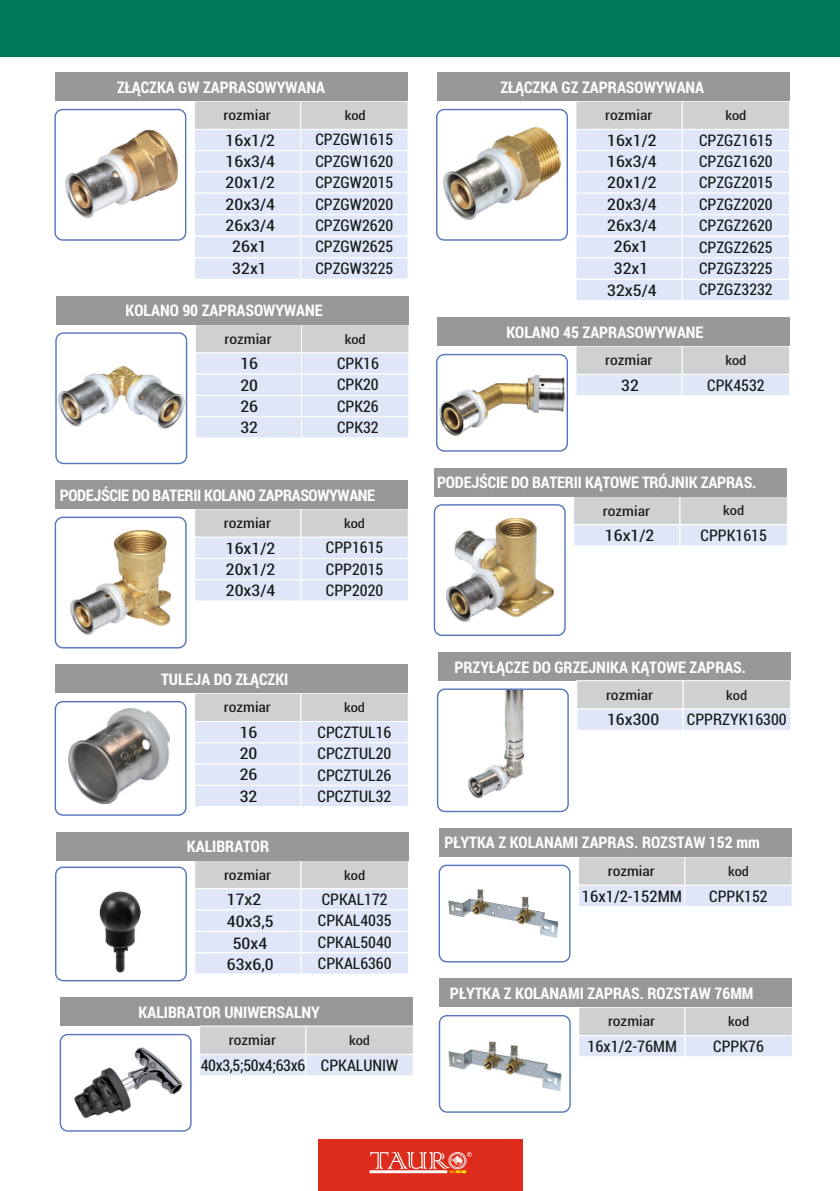
<style>
.page{position:relative;width:840px;height:1191px;background:#fff}
.page>*{position:absolute;margin:0;border:0;box-sizing:border-box;transform-origin:0 0}
.t1{font:16px/21.4px "Roboto Condensed";color:#151616;text-align:justify}
.t2{font:700 16px "Roboto Condensed";color:#fff}
.t3{font:16px/21.2px "Roboto Condensed";color:#151616;text-align:center;scale:1.13 1}
.t4{font:700 16px "Roboto Condensed";letter-spacing:-.02em;color:#fff}
.t5{font:16px "Roboto Condensed";letter-spacing:-.02em;color:#151616}
.t6{font:16px "Roboto Condensed";color:#151616;scale:1.06 1}
.t7{font:14px "Roboto Condensed";color:#151616;scale:1.13 1}
.t8{font:13px "Roboto Condensed";color:#151616;scale:1.13 1}
</style>
<div class="page">
<div style="left:318px;top:1139px;width:204px;height:51px;background:#dd2b1c"></div>
<hr style="left:369px;top:1170px;width:78px;height:3px;background:#fff">
<svg style="left:370px;top:1152px;width:101px;height:21px"></svg>
<img style="left:443px;top:128px;width:117px;height:91px">
<div style="left:436px;top:109px;width:131px;height:132px;border:1px solid #5675bd;border-radius:7px"></div>
<div style="left:436px;top:73px;width:353px;height:28px;background:#989899"></div>
<svg style="left:576px;top:100px;width:214px;height:200px"></svg>
<svg style="left:572px;top:495px;width:215px;height:51px"></svg>
<img style="left:446px;top:519px;width:107px;height:102px">
<div style="left:433px;top:504px;width:132px;height:132px;border:1px solid #5675bd;border-radius:7px"></div>
<div style="left:434px;top:468px;width:352px;height:28px;background:#989899"></div>
<div style="left:437px;top:652px;width:353px;height:28px;background:#989899"></div>
<svg style="left:575px;top:679px;width:216px;height:51px"></svg>
<img style="left:468px;top:690px;width:55px;height:107px">
<div style="left:436px;top:688px;width:132px;height:124px;border:1px solid #5675bd;border-radius:7px"></div>
<svg style="left:579px;top:1007px;width:213px;height:49px"></svg>
<img style="left:448px;top:1041px;width:113px;height:50px">
<div style="left:438px;top:1015px;width:132px;height:97px;border:1px solid #5675bd;border-radius:7px"></div>
<div style="left:439px;top:978px;width:353px;height:29px;background:#989899"></div>
<svg style="left:579px;top:856px;width:213px;height:50px"></svg>
<svg style="left:439px;top:882px;width:130px;height:79px"></svg>
<img style="left:460px;top:889px;width:20px;height:14px">
<div style="left:438px;top:864px;width:132px;height:98px;border:1px solid #5675bd;border-radius:7px"></div>
<div style="left:439px;top:828px;width:352px;height:29px;background:#989899"></div>
<svg style="left:576px;top:345px;width:214px;height:50px"></svg>
<img style="left:439px;top:376px;width:125px;height:60px">
<div style="left:436px;top:354px;width:131px;height:98px;border:1px solid #5675bd;border-radius:7px"></div>
<div style="left:436px;top:318px;width:353px;height:28px;background:#989899"></div>
<div style="left:0;top:0;width:839px;height:56px;background:#007756"></div>
<svg style="left:194px;top:323px;width:215px;height:115px"></svg>
<img style="left:59px;top:367px;width:125px;height:62px">
<div style="left:55px;top:332px;width:132px;height:132px;border:1px solid #5675bd;border-radius:7px"></div>
<div style="left:56px;top:296px;width:352px;height:28px;background:#989899"></div>
<img style="left:68px;top:709px;width:102px;height:94px">
<div style="left:55px;top:701px;width:131px;height:115px;border:1px solid #5675bd;border-radius:7px"></div>
<div style="left:55px;top:665px;width:353px;height:28px;background:#989899"></div>
<img style="left:65px;top:131px;width:112px;height:87px">
<div style="left:54px;top:109px;width:132px;height:132px;border:1px solid #5675bd;border-radius:7px"></div>
<div style="left:55px;top:73px;width:353px;height:28px;background:#989899"></div>
<svg style="left:195px;top:101px;width:213px;height:178px"></svg>
<svg style="left:195px;top:509px;width:213px;height:92px"></svg>
<img style="left:71px;top:531px;width:99px;height:103px">
<div style="left:55px;top:516px;width:131px;height:132px;border:1px solid #5675bd;border-radius:7px"></div>
<div style="left:55px;top:480px;width:353px;height:29px;background:#989899"></div>
<img style="left:99px;top:891px;width:42px;height:82px">
<div style="left:55px;top:866px;width:132px;height:115px;border:1px solid #5675bd;border-radius:7px"></div>
<div style="left:55px;top:832px;width:353px;height:28px;background:#989899"></div>
<svg style="left:194px;top:859px;width:215px;height:115px"></svg>
<div style="left:60px;top:997px;width:353px;height:29px;background:#989899"></div>
<svg style="left:199px;top:1025px;width:214px;height:50px"></svg>
<img style="left:70px;top:1035px;width:116px;height:84px">
<div style="left:60px;top:1033px;width:131px;height:98px;border:1px solid #5675bd;border-radius:7px"></div>
<svg style="left:195px;top:693px;width:213px;height:113px"></svg>
<p class="t2" style="left:117px;top:76px;width:209px">ZŁĄCZKA GW ZAPRASOWYWANA</p>
<p class="t3" style="left:225px;top:129px;width:45px">16x1/2<br>16x3/4<br>20x1/2<br>20x3/4<br>26x3/4<br>26x1<br>32x1</p>
<p class="t2" style="left:500px;top:76px;width:205px">ZŁĄCZKA GZ ZAPRASOWYWANA</p>
<p class="t3" style="left:607px;top:129px;width:45px">16x1/2<br>16x3/4<br>20x1/2<br>20x3/4<br>26x3/4<br>26x1<br>32x1<br>32x5/4</p>
<p class="t7" style="left:223px;top:105px;width:43px">rozmiar</p>
<p class="t7" style="left:605px;top:105px;width:43px">rozmiar</p>
<p class="t8" style="left:344px;top:106px;width:20px">kod</p>
<p class="t8" style="left:725px;top:106px;width:20px">kod</p>
<p class="t1" style="left:315px;top:128px;width:79px">CPZGW1615<br>CPZGW1620<br>CPZGW2015<br>CPZGW2020<br>CPZGW2620<br>CPZGW2625<br>CPZGW3225</p>
<p class="t1" style="left:698px;top:129px;width:75px">CPZGZ1615<br>CPZGZ1620<br>CPZGZ2015<br>CPZGZ2020<br>CPZGZ2620<br>CPZGZ2625<br>CPZGZ3225<br>CPZGZ3232</p>
<p class="t2" style="left:125px;top:299px;width:198px">KOLANO 90 ZAPRASOWYWANE</p>
<p class="t7" style="left:224px;top:329px;width:43px">rozmiar</p>
<p class="t3" style="left:240px;top:352px;width:17px;text-align:justify">16<br>20<br>26<br>32</p>
<p class="t8" style="left:344px;top:330px;width:20px">kod</p>
<p class="t1" style="left:337px;top:352px;width:43px">CPK16<br>CPK20<br>CPK26<br>CPK32</p>
<p class="t4" style="left:60px;top:484px;width:316px">PODEJŚCIE DO BATERII KOLANO ZAPRASOWYWANE</p>
<p class="t7" style="left:224px;top:513px;width:43px">rozmiar</p>
<p class="t3" style="left:226px;top:537px;width:45px;text-align:justify">16x1/2<br>20x1/2<br>20x3/4</p>
<p class="t2" style="left:161px;top:668px;width:129px">TULEJA DO ZŁĄCZKI</p>
<p class="t3" style="left:240px;top:721px;width:17px;text-align:justify">16<br>20<br>26</p>
<p class="t7" style="left:224px;top:697px;width:43px">rozmiar</p>
<p class="t3" style="left:240px;top:785px;width:17px">32</p>
<p class="t2" style="left:187px;top:835px;width:84px">KALIBRATOR</p>
<p class="t7" style="left:224px;top:865px;width:43px">rozmiar</p>
<p class="t3" style="left:227px;top:888px;width:32px">17x2</p>
<p class="t3" style="left:227px;top:910px;width:43px">40x3,5<br>50x4<br>63x6,0</p>
<p class="t8" style="left:344px;top:514px;width:20px">kod</p>
<p class="t1" style="left:326px;top:536px;width:59px">CPP1615<br>CPP2015<br>CPP2020</p>
<p class="t8" style="left:344px;top:698px;width:20px">kod</p>
<p class="t1" style="left:317px;top:721px;width:75px">CPCZTUL16<br>CPCZTUL20<br>CPCZTUL26<br>CPCZTUL32</p>
<p class="t8" style="left:344px;top:866px;width:20px">kod</p>
<p class="t1" style="left:318px;top:888px;width:75px;text-align:left">CPKAL172<br>CPKAL4035<br>CPKAL5040<br>CPKAL6360</p>
<p class="t2" style="left:138px;top:1000px;width:183px">KALIBRATOR UNIWERSALNY</p>
<p class="t7" style="left:229px;top:1030px;width:43px">rozmiar</p>
<p class="t5" style="left:201px;top:1054px;width:106px">40x3,5;50x4;63x6</p>
<p class="t8" style="left:349px;top:1031px;width:20px">kod</p>
<p class="t1" style="left:321px;top:1053px;width:79px">CPKALUNIW</p>
<p class="t2" style="left:506px;top:321px;width:198px">KOLANO 45 ZAPRASOWYWANE</p>
<p class="t7" style="left:605px;top:350px;width:43px">rozmiar</p>
<p class="t8" style="left:725px;top:351px;width:20px">kod</p>
<p class="t3" style="left:621px;top:374px;width:17px">32</p>
<p class="t1" style="left:706px;top:374px;width:59px">CPK4532</p>
<p class="t2" style="left:437px;top:471px;width:320px">PODEJŚCIE DO BATERII KĄTOWE TRÓJNIK ZAPRAS.</p>
<p class="t7" style="left:602px;top:501px;width:43px">rozmiar</p>
<p class="t3" style="left:604px;top:524px;width:45px">16x1/2</p>
<p class="t8" style="left:722px;top:502px;width:20px">kod</p>
<p class="t1" style="left:700px;top:524px;width:68px">CPPK1615</p>
<p class="t2" style="left:454px;top:656px;width:293px">PRZYŁĄCZE DO GRZEJNIKA KĄTOWE ZAPRAS.</p>
<p class="t3" style="left:606px;top:708px;width:48px">16x300</p>
<p class="t7" style="left:605px;top:685px;width:43px">rozmiar</p>
<p class="t8" style="left:726px;top:686px;width:20px">kod</p>
<p class="t1" style="left:686px;top:708px;width:101px">CPPRZYK16300</p>
<p class="t2" style="left:444px;top:831px;width:317px">PŁYTKA Z KOLANAMI ZAPRAS. ROZSTAW 152 mm</p>
<p class="t7" style="left:607px;top:861px;width:43px">rozmiar</p>
<p class="t6" style="left:581px;top:885px;width:96px">16x1/2-152MM</p>
<p class="t8" style="left:727px;top:862px;width:20px">kod</p>
<p class="t1" style="left:708px;top:884px;width:60px">CPPK152</p>
<p class="t2" style="left:449px;top:982px;width:305px">PŁYTKA Z KOLANAMI ZAPRAS. ROZSTAW 76MM</p>
<p class="t7" style="left:607px;top:1011px;width:43px">rozmiar</p>
<p class="t1" style="left:587px;top:1035px;width:91px">16x1/2-76MM</p>
<p class="t8" style="left:727px;top:1012px;width:20px">kod</p>
<p class="t1" style="left:712px;top:1035px;width:52px">CPPK76</p>
</div>
